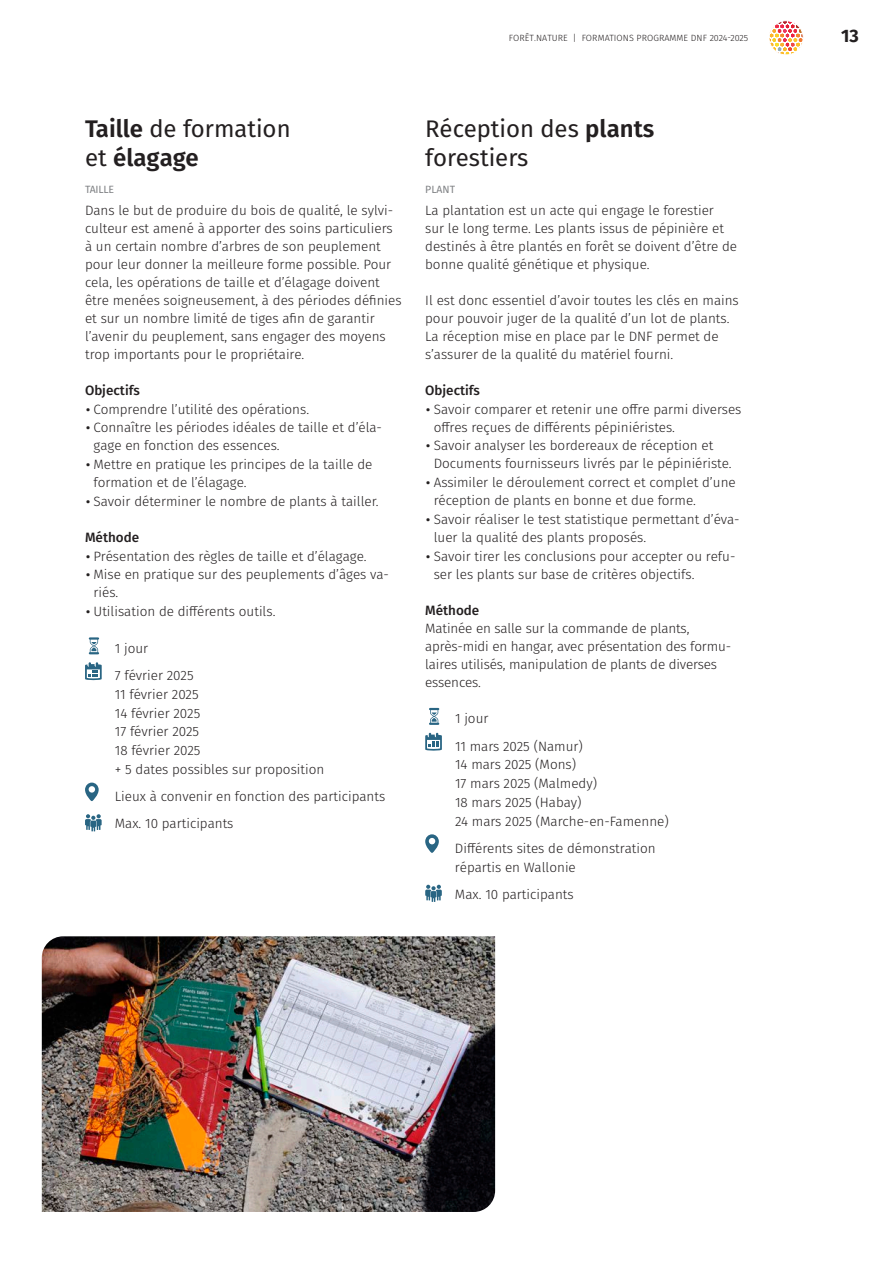
<style>
.page{position:relative;width:893px;height:1263px;background:#fff}
.page>*{position:absolute;margin:0;border:0;box-sizing:border-box;transform-origin:0 0}
.t1{font:24px/28.8px "Fira Sans";color:#231f20}
.t2{font:600 24px/28.8px "Fira Sans";color:#231f20}
.t3{font:700 18px "Fira Sans";color:#231f20}
.t4{font:300 13.5px/18px "Fira Sans";color:#231f20}
.t5{font:500 13.5px "Fira Sans";color:#231f20}
.t6{font:10.5px "Fira Sans";letter-spacing:-.02em;color:#808285}
.t7{font:300 9px "Fira Sans";letter-spacing:.01em;color:#231f20}
.s1{font-weight:400}
.s2{font-size:21px}
.s3{font-weight:600}
</style>
<div class="page">
<svg style="left:770px;top:22px;width:31px;height:33px"></svg>
<div style="left:769px;top:20px;width:34px;height:35px;border:1px solid #fff;border-radius:50%"></div>
<img style="left:42px;top:936px;width:453px;height:276px">
<svg style="left:429px;top:708px;width:10px;height:17px"></svg>
<svg style="left:425px;top:733px;width:17px;height:18px"></svg>
<svg style="left:425px;top:834px;width:14px;height:19px"></svg>
<svg style="left:425px;top:885px;width:17px;height:17px"></svg>
<svg style="left:89px;top:637px;width:10px;height:17px"></svg>
<svg style="left:85px;top:662px;width:17px;height:18px"></svg>
<svg style="left:85px;top:782px;width:14px;height:19px"></svg>
<svg style="left:85px;top:814px;width:17px;height:17px"></svg>
<p class="t7" style="left:509px;top:31px;width:241px">FORÊT.NATURE | FORMATIONS PROGRAMME DNF 2024-2025</p>
<h2 class="t3" style="left:841px;top:24px;width:19px">13</h2>
<h1 class="t2" style="left:85px;top:114px;width:207px">Taille <span class="s1">de formation et</span> élagage</h1>
<p class="t6" style="left:85px;top:181px;width:31px">TAILLE</p>
<p class="t4" style="left:85px;top:201px;width:318px">Dans le but de produire du bois de qualité, le sylvi&shy;culteur est amené à apporter des soins particuliers à un certain nombre d’arbres de son peuplement pour leur donner la meilleure forme possible. Pour cela, les opérations de taille et d’élagage doivent être menées soigneusement, à des périodes définies et sur un nombre limité de tiges afin de garantir l’avenir du peuplement, sans engager des moyens trop importants pour le propriétaire.</p>
<p class="t5" style="left:85px;top:379px;width:56px">Objectifs</p>
<p class="t4" style="left:85px;top:400px;width:226px"><span class="s2">•</span> Comprendre l’utilité des opérations.</p>
<p class="t4" style="left:94px;top:418px;width:290px;text-indent:-8px"><span class="s2">•</span> Connaître les périodes idéales de taille et d’éla&shy;gage en fonction des essences.</p>
<p class="t4" style="left:94px;top:455px;width:280px;text-indent:-8px"><span class="s2">•</span> Mettre en pratique les principes de la taille de formation et de l’élagage.</p>
<p class="t4" style="left:85px;top:492px;width:295px"><span class="s2">•</span> Savoir déterminer le nombre de plants à tailler.</p>
<p class="t5" style="left:85px;top:526px;width:56px">Méthode</p>
<p class="t4" style="left:85px;top:547px;width:283px"><span class="s2">•</span> Présentation des règles de taille et d’élagage.</p>
<p class="t4" style="left:94px;top:565px;width:297px;text-indent:-8px"><span class="s2">•</span> Mise en pratique sur des peuplements d’âges va&shy;riés.</p>
<p class="t4" style="left:85px;top:602px;width:192px"><span class="s2">•</span> Utilisation de différents outils.</p>
<p class="t4" style="left:115px;top:634px;width:80px;line-height:27.3px">1 jour<br>7 février 2025</p>
<p class="t4" style="left:115px;top:685px;width:211px;line-height:18.8px">11 février 2025<br>14 février 2025<br>17 février 2025<br>18 février 2025<br>+ 5 dates possibles sur proposition</p>
<p class="t4" style="left:115px;top:783px;width:272px;line-height:27.3px">Lieux à convenir en fonction des participants<br>Max. 10 participants</p>
<h1 class="t1" style="left:425px;top:114px;width:231px">Réception des <span class="s3">plants </span>forestiers</h1>
<p class="t6" style="left:425px;top:181px;width:31px">PLANT</p>
<p class="t4" style="left:425px;top:201px;width:313px">La plantation est un acte qui engage le forestier<br>sur le long terme. Les plants issus de pépinière et destinés à être plantés en forêt se doivent d’être de bonne qualité génétique et physique.</p>
<p class="t4" style="left:425px;top:291px;width:315px">Il est donc essentiel d’avoir toutes les clés en mains pour pouvoir juger de la qualité d’un lot de plants.<br>La réception mise en place par le DNF permet de s’assurer de la qualité du matériel fourni.</p>
<p class="t5" style="left:425px;top:379px;width:56px">Objectifs</p>
<p class="t4" style="left:434px;top:400px;width:309px;text-indent:-8px"><span class="s2">•</span> Savoir comparer et retenir une offre parmi diverses offres reçues de différents pépiniéristes.</p>
<p class="t4" style="left:434px;top:436px;width:299px;text-indent:-8px"><span class="s2">•</span> Savoir analyser les bordereaux de réception et<br>Documents fournisseurs livrés par le pépiniériste.</p>
<p class="t4" style="left:434px;top:473px;width:303px;text-indent:-8px"><span class="s2">•</span> Assimiler le déroulement correct et complet d’une réception de plants en bonne et due forme.</p>
<p class="t4" style="left:434px;top:510px;width:307px;text-indent:-8px"><span class="s2">•</span> Savoir réaliser le test statistique permettant d’éva&shy;luer la qualité des plants proposés.</p>
<p class="t4" style="left:434px;top:547px;width:303px;text-indent:-8px"><span class="s2">•</span> Savoir tirer les conclusions pour accepter ou refu&shy;ser les plants sur base de critères objectifs.</p>
<p class="t5" style="left:425px;top:599px;width:56px">Méthode</p>
<p class="t4" style="left:425px;top:619px;width:307px">Matinée en salle sur la commande de plants, après-midi en hangar, avec présentation des formu&shy;laires utilisés, manipulation de plants de diverses essences.</p>
<p class="t4" style="left:455px;top:705px;width:129px;line-height:27.3px">1 jour<br>11 mars 2025 (Namur)</p>
<p class="t4" style="left:455px;top:755px;width:215px;line-height:18.8px">14 mars 2025 (Mons)<br>17 mars 2025 (Malmedy)<br>18 mars 2025 (Habay)<br>24 mars 2025 (Marche-en-Famenne)</p>
<p class="t4" style="left:455px;top:839px;width:202px;line-height:18.8px">Différents sites de démonstration répartis en Wallonie</p>
<p class="t4" style="left:455px;top:885px;width:120px">Max. 10 participants</p>
</div>
